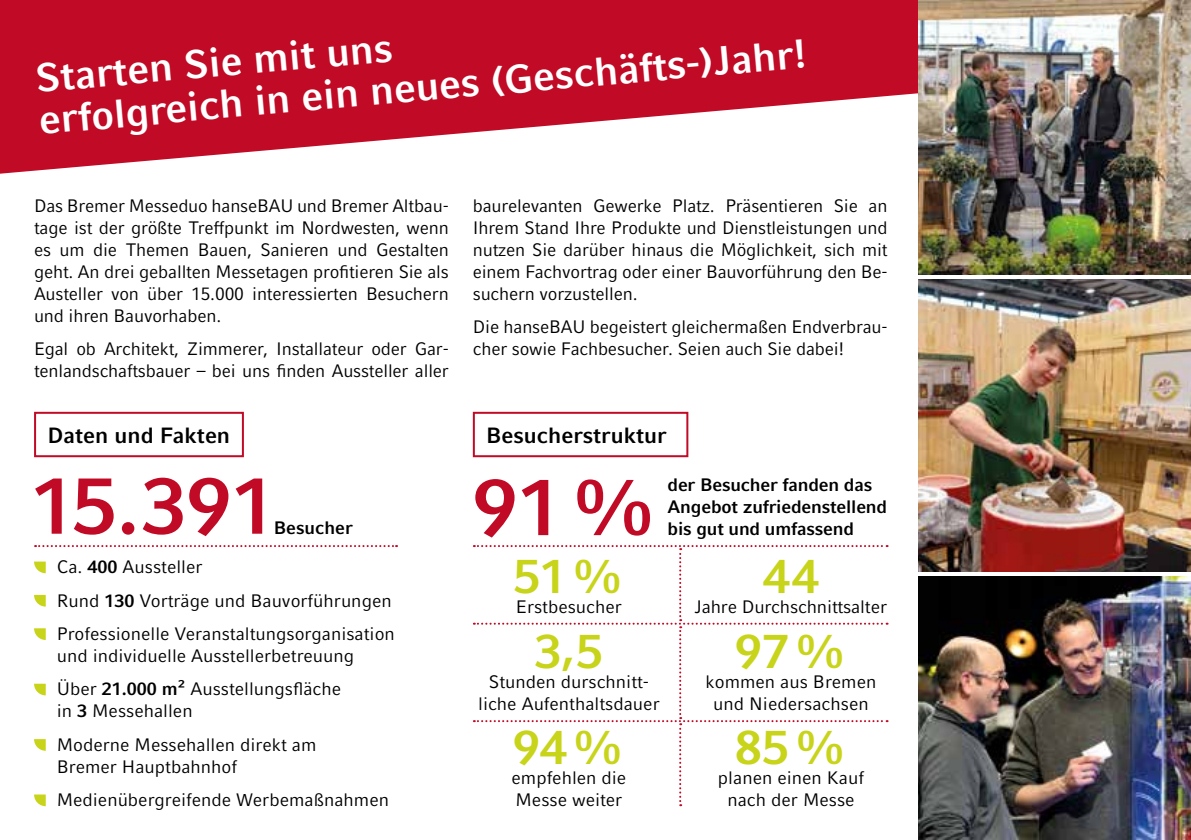
<style>
.page{position:relative;width:1191px;height:840px;background:#fff}
.page>*{position:absolute;margin:0;border:0;box-sizing:border-box;transform-origin:0 0}
.t1{font:700 80px "Compatil Fact LT Pro";color:#c10a25}
.t2{font:700 48px "Compatil Fact LT Pro";letter-spacing:.015em;color:#c8d419}
.t3{font:700 40px/42px "Compatil Fact LT Pro";color:#fff}
.t4{font:700 22px "Compatil Fact LT Pro";color:#000}
.t5{font:18px/22px "Compatil Fact LT Pro";color:#000}
.t6{font:700 18px/22px "Compatil Fact LT Pro";letter-spacing:-.01em;color:#000}
.s1{font-weight:700}
</style>
<div class="page">
<svg style="left:0;top:0;width:918px;height:174px;fill:#c10a25"></svg>
<img style="left:918px;top:0;width:273px;height:275px">
<img style="left:918px;top:576px;width:273px;height:263px">
<img style="left:918px;top:279px;width:273px;height:292px">
<div style="left:34px;top:411px;width:210px;height:46px;border:2px solid #c10a25"></div>
<svg style="left:35px;top:545px;width:362px;height:1px"></svg>
<div style="left:473px;top:411px;width:215px;height:46px;border:2px solid #c10a25"></div>
<svg style="left:34px;top:561px;width:12px;height:12px"></svg>
<svg style="left:34px;top:594px;width:12px;height:12px"></svg>
<svg style="left:34px;top:628px;width:12px;height:11px"></svg>
<svg style="left:34px;top:683px;width:12px;height:12px"></svg>
<svg style="left:34px;top:739px;width:12px;height:11px"></svg>
<svg style="left:34px;top:794px;width:12px;height:11px"></svg>
<svg style="left:474px;top:545px;width:413px;height:260px"></svg>
<h3 class="t3" style="left:34px;top:58px;width:772px;rotate:-5deg">Starten Sie mit uns<br>erfolgreich in ein neues (Geschäfts-)Jahr!</h3>
<p class="t5" style="left:34px;top:194px;width:416px;text-align:justify">Das Bremer Messeduo hanseBAU und Bremer Altbau&shy;tage ist der größte Treffpunkt im Nordwesten, wenn es um die Themen Bauen, Sanieren und Gestalten geht. An drei geballten Messetagen profitieren Sie als Austeller von über 15.000 interessierten Besuchern und ihren Bauvorhaben.</p>
<p class="t5" style="left:34px;top:338px;width:416px">Egal ob Architekt, Zimmerer, Installateur oder Gar&shy;tenlandschaftsbauer – bei uns finden Aussteller aller</p>
<p class="t4" style="left:47px;top:422px;width:184px">Daten und Fakten</p>
<h1 class="t1" style="left:31px;top:458px;width:246px">15.391</h1>
<p class="t6" style="left:274px;top:516px;width:81px">Besucher</p>
<p class="t5" style="left:57px;top:550px;width:340px;line-height:33.4px">Ca. <span class="s1">400</span> Aussteller<br>Rund <span class="s1">130</span> Vorträge und Bauvorführungen<br>Professionelle Veranstaltungsorganisation</p>
<p class="t5" style="left:57px;top:638px;width:299px;line-height:33.4px">und individuelle Ausstellerbetreuung<br>Über <span class="s1">21.000 m²</span> Ausstellungsfläche</p>
<p class="t5" style="left:57px;top:694px;width:261px;line-height:33.4px">in <span class="s1">3</span> Messehallen<br>Moderne Messehallen direkt am</p>
<p class="t5" style="left:57px;top:749px;width:334px;line-height:33.4px">Bremer Hauptbahnhof<br>Medienübergreifende Werbemaßnahmen</p>
<p class="t5" style="left:473px;top:194px;width:416px;text-align:justify">baurelevanten Gewerke Platz. Präsentieren Sie an Ihrem Stand Ihre Produkte und Dienstleistungen und nutzen Sie darüber hinaus die Möglichkeit, sich mit einem Fachvortrag oder einer Bauvorführung den Be&shy;suchern vorzustellen.</p>
<p class="t5" style="left:473px;top:316px;width:416px">Die hanseBAU begeistert gleichermaßen Endverbrau&shy;cher sowie Fachbesucher. Seien auch Sie dabei!</p>
<p class="t4" style="left:486px;top:422px;width:182px">Besucherstruktur</p>
<h1 class="t1" style="left:473px;top:460px;width:187px">91%</h1>
<p class="t6" style="left:667px;top:473px;width:221px">der Besucher fanden das<br>Angebot zufriedenstellend bis gut und umfassend</p>
<h2 class="t2" style="left:514px;top:548px;width:112px">51%</h2>
<p class="t5" style="left:516px;top:595px;width:108px">Erstbesucher</p>
<h2 class="t2" style="left:535px;top:622px;width:70px">3,5</h2>
<p class="t5" style="left:478px;top:670px;width:183px;text-align:center">Stunden durschnitt&shy;liche Aufenthaltsdauer</p>
<h2 class="t2" style="left:513px;top:718px;width:113px">94%</h2>
<p class="t5" style="left:515px;top:788px;width:108px">Messe weiter</p>
<p class="t5" style="left:511px;top:766px;width:116px">empfehlen die</p>
<h2 class="t2" style="left:763px;top:548px;width:57px">44</h2>
<p class="t5" style="left:695px;top:595px;width:194px">Jahre Durchschnittsalter</p>
<h2 class="t2" style="left:735px;top:622px;width:113px">97%</h2>
<p class="t5" style="left:713px;top:692px;width:157px">und Niedersachsen</p>
<p class="t5" style="left:705px;top:670px;width:172px">kommen aus Bremen</p>
<h2 class="t2" style="left:735px;top:718px;width:113px">85%</h2>
<p class="t5" style="left:727px;top:788px;width:129px">nach der Messe</p>
<p class="t5" style="left:718px;top:766px;width:147px">planen einen Kauf</p>
</div>
